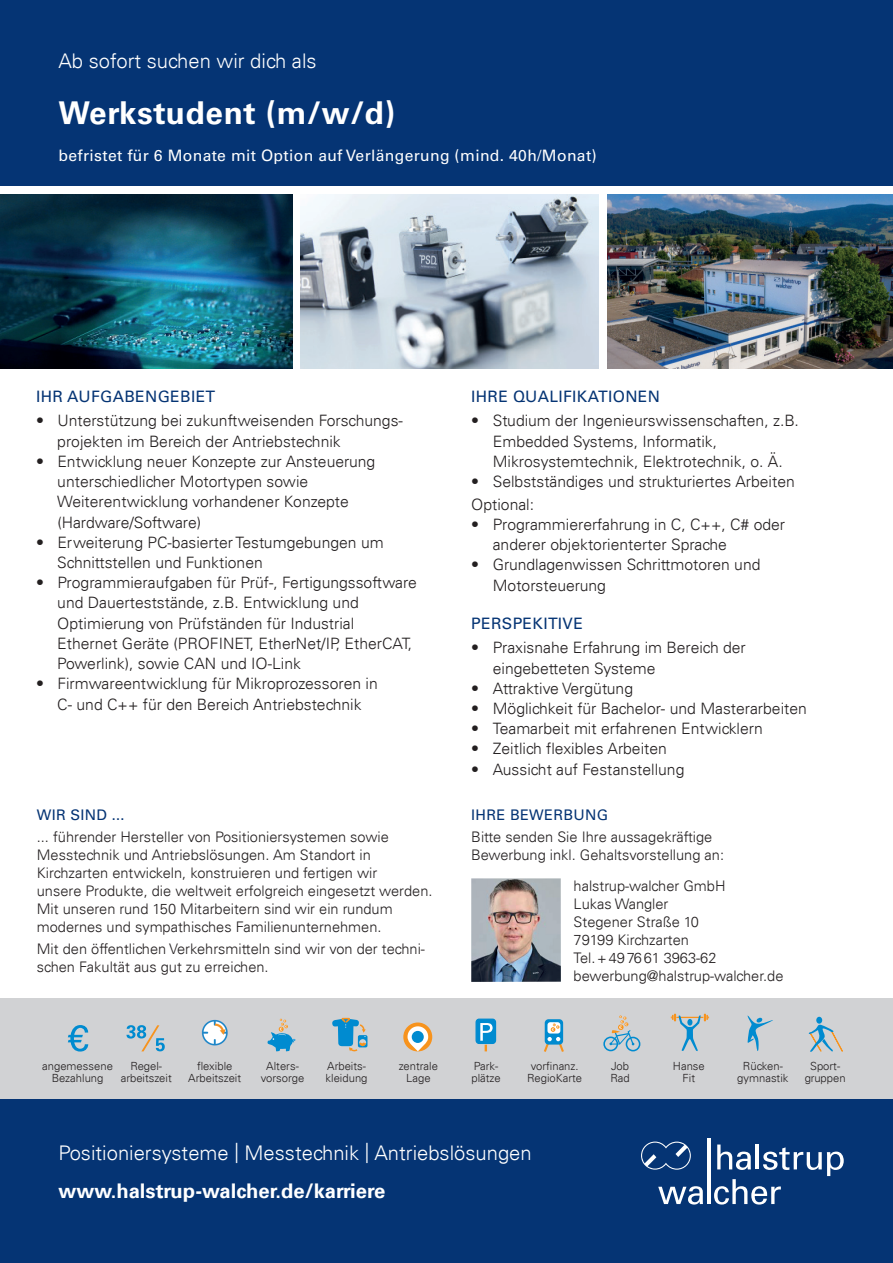
<style>
.page{position:relative;width:893px;height:1263px;background:#fff}
.page>*{position:absolute;margin:0;border:0;box-sizing:border-box;transform-origin:0 0}
.t1{font:700 31.5px "Univers LT Std";letter-spacing:.02em;color:#fff}
.t2{font:300 20.25px "Univers LT";color:#fff}
.t3{font:700 20.25px "Univers LT";color:#fff}
.t4{font:300 15.75px/20.2px "Univers LT";color:#231f20}
.t5{font:15.75px "Univers LT Std";letter-spacing:.02em;color:#fff}
.t6{font:15.75px "Univers LT Std";letter-spacing:.02em;color:#053474}
.t7{font:300 14.55px/18px "Univers LT";color:#231f20}
.t8{font:14.55px "Univers LT Std";letter-spacing:.02em;color:#053474}
.t9{font:300 11.25px/12px "Univers LT";color:#231f20;text-align:center}
</style>
<div class="page">
<div style="left:0;top:998px;width:893px;height:106px;background:#d1d2d4"></div>
<div style="left:0;top:0;width:893px;height:186px;background:#053474"></div>
<div style="left:0;top:1099px;width:893px;height:164px;background:#053474"></div>
<svg style="left:641px;top:1141px;width:50px;height:29px"></svg>
<svg style="left:658px;top:1186px;width:45px;height:18px"></svg>
<svg style="left:714px;top:1144px;width:130px;height:60px"></svg>
<hr style="left:707px;top:1138px;width:3px;height:66px;background:#fff">
<img style="left:607px;top:195px;width:286px;height:174px">
<img style="left:0;top:195px;width:292px;height:174px">
<img style="left:301px;top:195px;width:297px;height:174px">
<img style="left:201px;top:1019px;width:27px;height:27px">
<svg style="left:403px;top:1022px;width:29px;height:29px"></svg>
<svg style="left:408px;top:1026px;width:20px;height:25px"></svg>
<div style="left:412px;top:1031px;width:12px;height:12px;background:#008bd0;border-radius:50%"></div>
<svg style="left:747px;top:1015px;width:26px;height:36px"></svg>
<svg style="left:267px;top:1019px;width:29px;height:32px"></svg>
<svg style="left:332px;top:1018px;width:35px;height:34px"></svg>
<div style="left:831px;top:1031px;width:12px;height:20px;border:1px solid #f7931d"></div>
<div style="left:816px;top:1017px;width:6px;height:7px;background:#008bd0;border-radius:50%"></div>
<svg style="left:809px;top:1024px;width:25px;height:28px"></svg>
<div style="left:603px;top:1036px;width:15px;height:15px;border:2px solid #008bd0;border-radius:50%"></div>
<div style="left:626px;top:1037px;width:14px;height:14px;border:2px solid #008bd0;border-radius:50%"></div>
<svg style="left:609px;top:1015px;width:26px;height:30px"></svg>
<svg style="left:671px;top:1013px;width:38px;height:38px"></svg>
<svg style="left:546px;top:1020px;width:16px;height:23px"></svg>
<div style="left:545px;top:1019px;width:18px;height:25px;border:2px solid #008bd0;border-radius:3px"></div>
<svg style="left:544px;top:1023px;width:20px;height:28px"></svg>
<div style="left:476px;top:1019px;width:19px;height:24px;background:#008bd0;border-radius:3px"></div>
<div style="left:475px;top:1018px;width:21px;height:26px;border:1px solid #008bd0;border-radius:3px"></div>
<svg style="left:480px;top:1023px;width:13px;height:28px"></svg>
<svg style="left:68px;top:1025px;width:20px;height:26px"></svg>
<svg style="left:126px;top:1025px;width:39px;height:26px"></svg>
<img style="left:471px;top:878px;width:90px;height:104px">
<p class="t2" style="left:58px;top:48px;width:260px">Ab sofort suchen wir dich als</p>
<h1 class="t1" style="left:58px;top:94px;width:338px">Werkstudent (m/w/d)</h1>
<p class="t5" style="left:59px;top:146px;width:540px">befristet für 6 Monate mit Option auf Verlängerung (mind. 40h/Monat)</p>
<p class="t6" style="left:36px;top:387px;width:180px">IHR AUFGABENGEBIET</p>
<p class="t4" style="left:57px;top:411px;width:347px;text-indent:-21px">• Unterstützung bei zukunftweisenden Forschungs&shy;projekten im Bereich der Antriebstechnik</p>
<p class="t4" style="left:57px;top:451px;width:319px;text-indent:-21px">• Entwicklung neuer Konzepte zur Ansteuerung unterschiedlicher Motortypen sowie Weiterentwicklung vorhandener Konzepte (Hardware/Software)</p>
<p class="t4" style="left:57px;top:532px;width:328px;text-indent:-21px">• Erweiterung PC-basierter Testumgebungen um<br>Schnittstellen und Funktionen</p>
<p class="t4" style="left:57px;top:572px;width:361px;text-indent:-21px">• Programmieraufgaben für Prüf-, Fertigungssoftware und Dauerteststände, z.B. Entwicklung und Optimierung von Prüfständen für Industrial Ethernet Geräte (PROFINET, EtherNet/IP, EtherCAT, Powerlink), sowie CAN und IO-Link</p>
<p class="t4" style="left:36px;top:674px;width:343px;text-align:center">• Firmwareentwicklung für Mikroprozessoren in<br>C- und C++ für den Bereich Antriebstechnik</p>
<p class="t8" style="left:37px;top:806px;width:89px">WIR SIND ...</p>
<p class="t7" style="left:37px;top:828px;width:397px">... führender Hersteller von Positioniersystemen sowie Messtechnik und Antriebslösungen. Am Standort in Kirchzarten entwickeln, konstruieren und fertigen wir<br>unsere Produkte, die weltweit erfolgreich eingesetzt werden.<br>Mit unseren rund 150 Mitarbeitern sind wir ein rundum modernes und sympathisches Familienunternehmen.</p>
<p class="t7" style="left:37px;top:940px;width:390px">Mit den öffentlichen Verkehrsmitteln sind wir von der techni&shy;schen Fakultät aus gut zu erreichen.</p>
<p class="t6" style="left:471px;top:387px;width:190px">IHRE QUALIFIKATIONEN</p>
<p class="t4" style="left:493px;top:411px;width:308px;text-indent:-22px">• Studium der Ingenieurswissenschaften, z.B.<br>Embedded Systems, Informatik,<br>Mikrosystemtechnik, Elektrotechnik, o. Ä.</p>
<p class="t4" style="left:471px;top:470px;width:325px;line-height:22.5px">• Selbstständiges und strukturiertes Arbeiten<br>Optional:</p>
<p class="t4" style="left:493px;top:514px;width:294px;text-indent:-22px">• Programmiererfahrung in C, C++, C# oder anderer objektorienterter Sprache</p>
<p class="t4" style="left:493px;top:555px;width:269px;text-indent:-22px">• Grundlagenwissen Schrittmotoren und<br>Motorsteuerung</p>
<p class="t6" style="left:471px;top:614px;width:113px">PERSPEKITIVE</p>
<p class="t4" style="left:493px;top:638px;width:255px;text-indent:-22px">• Praxisnahe Erfahrung im Bereich der eingebetteten Systeme</p>
<p class="t4" style="left:471px;top:678px;width:163px">• Attraktive Vergütung</p>
<p class="t4" style="left:471px;top:698px;width:337px">• Möglichkeit für Bachelor- und Masterarbeiten</p>
<p class="t4" style="left:471px;top:718px;width:293px">• Teamarbeit mit erfahrenen Entwicklern</p>
<p class="t4" style="left:471px;top:739px;width:197px">• Zeitlich flexibles Arbeiten</p>
<p class="t4" style="left:471px;top:759px;width:215px">• Aussicht auf Festanstellung</p>
<p class="t8" style="left:471px;top:806px;width:138px">IHRE BEWERBUNG</p>
<p class="t7" style="left:471px;top:828px;width:254px">Bitte senden Sie Ihre aussagekräftige<br>Bewerbung inkl. Gehaltsvorstellung an:</p>
<p class="t7" style="left:574px;top:876px;width:211px">halstrup-walcher GmbH<br>Lukas Wangler<br>Stegener Straße 10<br>79199 Kirchzarten<br>Tel. + 49 76 61 3963-62 bewerbung@halstrup-walcher.de</p>
<p class="t9" style="left:261px;top:1060px;width:45px">Alters&shy;vorsorge</p>
<p class="t9" style="left:326px;top:1060px;width:43px;text-align:left">Arbeits&shy;kleidung</p>
<p class="t9" style="left:805px;top:1060px;width:42px">Sport&shy;gruppen</p>
<p class="t9" style="left:188px;top:1060px;width:54px">flexible<br>Arbeitszeit</p>
<p class="t9" style="left:527px;top:1060px;width:56px">vorfinanz.<br>RegioKarte</p>
<p class="t9" style="left:471px;top:1060px;width:31px;text-align:left">Park&shy;plätze</p>
<p class="t9" style="left:42px;top:1060px;width:72px">angemessene<br>Bezahlung</p>
<p class="t9" style="left:399px;top:1060px;width:41px">zentrale<br>Lage</p>
<p class="t9" style="left:737px;top:1060px;width:53px">Rücken&shy;gymnastik</p>
<p class="t9" style="left:121px;top:1060px;width:53px">Regel&shy;arbeitszeit</p>
<p class="t9" style="left:611px;top:1060px;width:21px;text-align:left">Job<br>Rad</p>
<p class="t9" style="left:673px;top:1060px;width:33px">Hanse<br>Fit</p>
<p class="t2" style="left:58px;top:1140px;width:475px">Positioniersysteme | Messtechnik | Antriebslösungen</p>
<p class="t3" style="left:58px;top:1179px;width:329px">www.halstrup-walcher.de/karriere</p>
</div>
